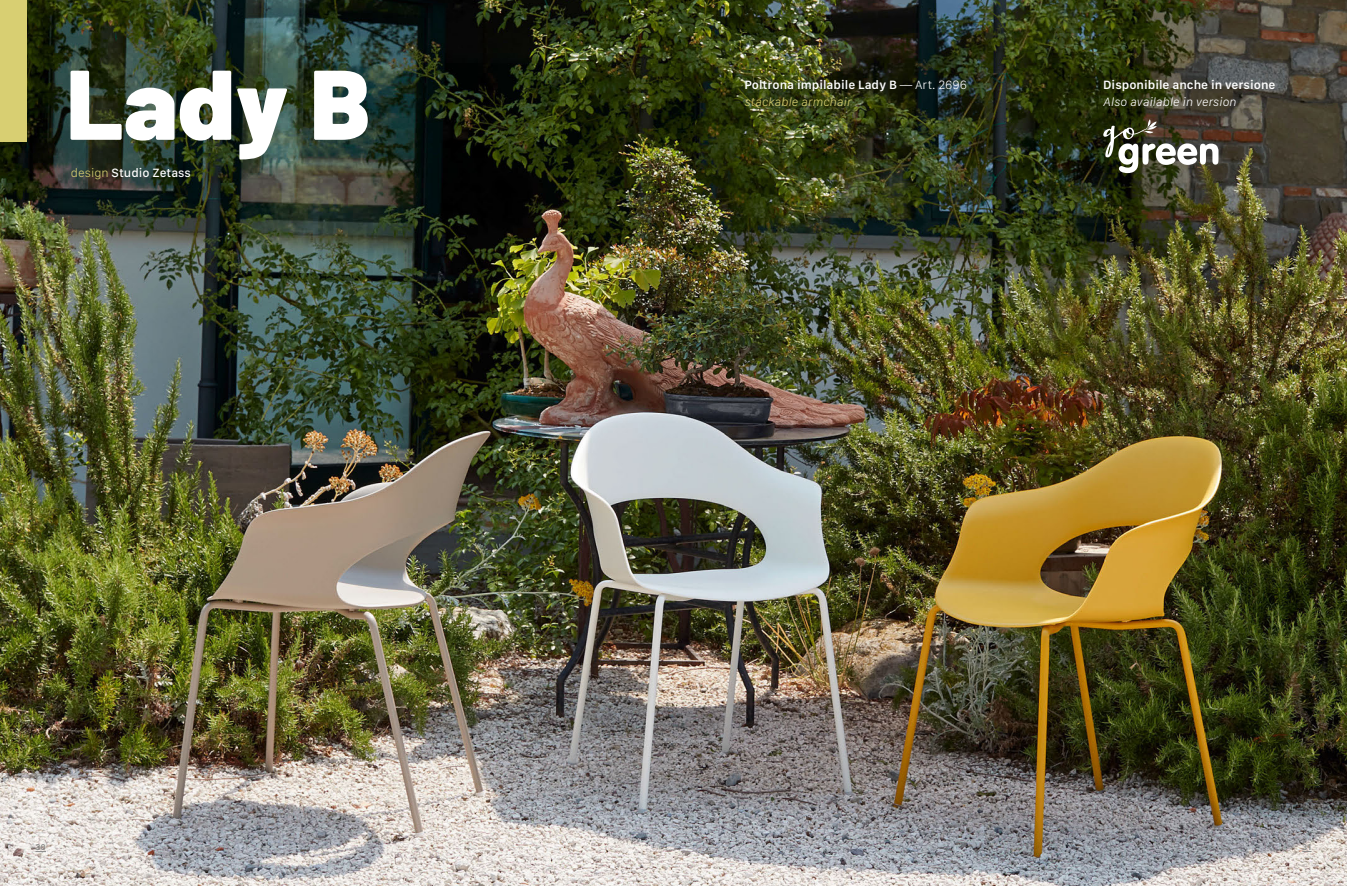
<style>
.page{position:relative;width:1347px;height:886px;background:#fff}
.page>*{position:absolute;margin:0;border:0;box-sizing:border-box;transform-origin:0 0}
.t1{font:600 12.5px "San Francisco Text";color:#fff}
.t2{font:italic 300 12.5px "San Francisco Text";color:#fff}
.t3{font:500 12.5px "San Francisco Text";color:#fff}
.t4{font:italic 300 12.5px "San Francisco Text";color:#d8cf72}
.t5{font:600 8.75px "San Francisco Text";color:#878787}
.s1{font-weight:300;color:#d8cf72}
.s2{font-weight:300}
</style>
<div class="page">
<img style="left:0;top:0;width:1346px;height:886px">
<svg style="left:71px;top:71px;width:297px;height:88px"></svg>
<div style="left:0;top:0;width:27px;height:142px;background:#d8cf72"></div>
<img style="left:1103px;top:119px;width:115px;height:54px">
<p class="t3" style="left:71px;top:165px;width:122px"><span class="s1">design</span> Studio Zetass</p>
<p class="t1" style="left:744px;top:77px;width:224px">Poltrona impilabile Lady B <span class="s2">— Art. 2696</span></p>
<p class="t4" style="left:744px;top:94px;width:108px">stackable armchair</p>
<p class="t1" style="left:1103px;top:77px;width:174px">Disponibile anche in versione</p>
<p class="t2" style="left:1103px;top:94px;width:135px">Also available in version</p>
<p class="t5" style="left:35px;top:842px;width:12px">30</p>
<p class="t5" style="left:1302px;top:842px;width:11px">31</p>
</div>
